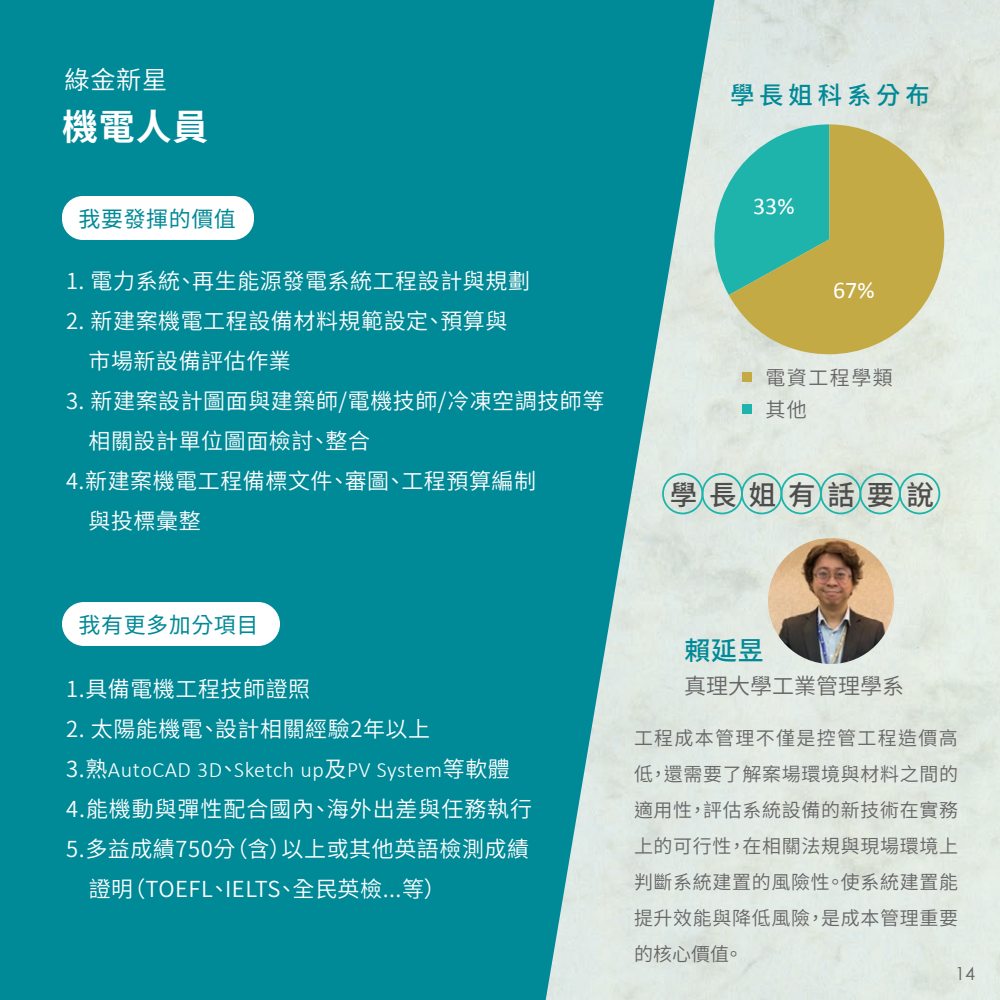
<style>
.page{position:relative;width:1000px;height:1000px;background:#008997}
.page>*{position:absolute;margin:0;border:0;box-sizing:border-box;transform-origin:0 0}
.t1{font:700 35.8px "Noto Sans CJ Ktc";color:#fff}
.t2{font:500 27.6px "Noto Sans CJ Ktc";letter-spacing:.43em;color:#4d4d4d}
.t3{font:500 26px "Noto Sans CJ Ktc";color:#008997}
.t4{font:600 25.2px "Noto Sans CJ Ktc";color:#fff}
.t5{font:500 24.4px "Noto Sans CJ Ktc";letter-spacing:.2em;color:#008997}
.t6{font:24px "Calibri";color:#fff}
.t7{font:600 22px/40px "Noto Sans CJ Ktc";letter-spacing:.025em;color:#fff}
.t8{font:300 22px "Calibri";letter-spacing:.025em;color:#fff}
.t9{font:22px "Noto Sans CJ Ktc";letter-spacing:.025em;color:#008997}
.t10{font:600 22px "Noto Sans CJ Ktc";color:#666}
.t11{font:600 20px/32px "Noto Sans CJ Ktc";letter-spacing:.075em;color:#666}
.t12{font:600 19px/36px "Noto Sans CJ Ktc";letter-spacing:.035em;color:#666;text-align:justify}
.t13{font:18px "Century Gothic";color:#666}
.s1{font-family:"Noto Sans CJ Ktc";font-weight:600}
</style>
<div class="page">
<img style="left:546px;top:0;width:454px;height:1000px">
<div style="left:62px;top:196px;width:192px;height:44px;background:#fff;border-radius:21px"></div>
<div style="left:62px;top:602px;width:218px;height:44px;background:#fff;border-radius:22px"></div>
<div style="left:742px;top:372px;width:10px;height:10px;background:#c3aa45"></div>
<div style="left:742px;top:404px;width:10px;height:10px;background:#1eb4ab"></div>
<img style="left:768px;top:538px;width:126px;height:126px;border-radius:63px">
<div style="left:662px;top:473px;width:41px;height:41px;border:2px solid #1eb4ab;border-radius:50%"></div>
<div style="left:702px;top:473px;width:41px;height:41px;border:2px solid #1eb4ab;border-radius:50%"></div>
<div style="left:741px;top:473px;width:41px;height:41px;border:2px solid #1eb4ab;border-radius:50%"></div>
<div style="left:781px;top:473px;width:41px;height:41px;border:2px solid #1eb4ab;border-radius:50%"></div>
<div style="left:820px;top:473px;width:41px;height:41px;border:2px solid #1eb4ab;border-radius:50%"></div>
<div style="left:860px;top:473px;width:41px;height:41px;border:2px solid #1eb4ab;border-radius:50%"></div>
<div style="left:899px;top:473px;width:41px;height:41px;border:2px solid #1eb4ab;border-radius:50%"></div>
<svg style="left:698px;top:124px;width:31px;height:171px;background:#b8ddd6"></svg>
<svg style="left:729px;top:124px;width:215px;height:230px;background:#9eb77b"></svg>
<p class="t4" style="left:65px;top:65px;width:104px">綠金新星</p>
<h1 class="t1" style="left:62px;top:107px;width:148px">機電人員</h1>
<p class="t9" style="left:79px;top:206px;width:159px">我要發揮的價值</p>
<p class="t7" style="left:66px;top:261px;width:466px">1. 電力系統、再生能源發電系統工程設計與規劃</p>
<p class="t7" style="left:66px;top:301px;width:443px">2. 新建案機電工程設備材料規範設定、預算與　市場新設備評估作業</p>
<p class="t7" style="left:66px;top:381px;width:540px">3. 新建案設計圖面與建築師/電機技師/冷凍空調技師等　相關設計單位圖面檢討、整合<br>4.新建案機電工程備標文件、審圖、工程預算編制<br>　與投標彙整</p>
<p class="t5" style="left:730px;top:81px;width:201px">學長姐科系分布</p>
<p class="t6" style="left:753px;top:191px;width:43px">33%</p>
<p class="t6" style="left:833px;top:275px;width:43px">67%</p>
<p class="t11" style="left:765px;top:362px;width:129px">電資工程學類其他</p>
<p class="t2" style="left:670px;top:479px;width:266px">學長姐有話要說</p>
<p class="t9" style="left:79px;top:612px;width:181px">我有更多加分項目</p>
<p class="t7" style="left:66px;top:669px;width:246px">1.具備電機工程技師證照</p>
<p class="t7" style="left:66px;top:709px;width:365px">2. 太陽能機電、設計相關經驗2年以上</p>
<p class="t8" style="left:66px;top:756px;width:445px"><span class="s1">3.熟</span>AutoCAD 3D<span class="s1">、</span>Sketch up<span class="s1">及</span>PV System<span class="s1">等軟體</span></p>
<p class="t7" style="left:66px;top:789px;width:467px">4.能機動與彈性配合國內、海外出差與任務執行<br>5.多益成績750分（含）以上或其他英語檢測成績　證明（TOEFL、IELTS、全民英檢...等）</p>
<p class="t3" style="left:685px;top:635px;width:81px">賴延昱</p>
<p class="t10" style="left:684px;top:674px;width:221px">真理大學工業管理學系</p>
<p class="t12" style="left:634px;top:720px;width:326px">工程成本管理不僅是控管工程造價高低，還需要了解案場環境與材料之間的適用性，評估系統設備的新技術在實務上的可行性，在相關法規與現場環境上判斷系統建置的風險性。使系統建置能提升效能與降低風險，是成本管理重要的核心價值。</p>
<p class="t13" style="left:955px;top:961px;width:21px">14</p>
</div>
